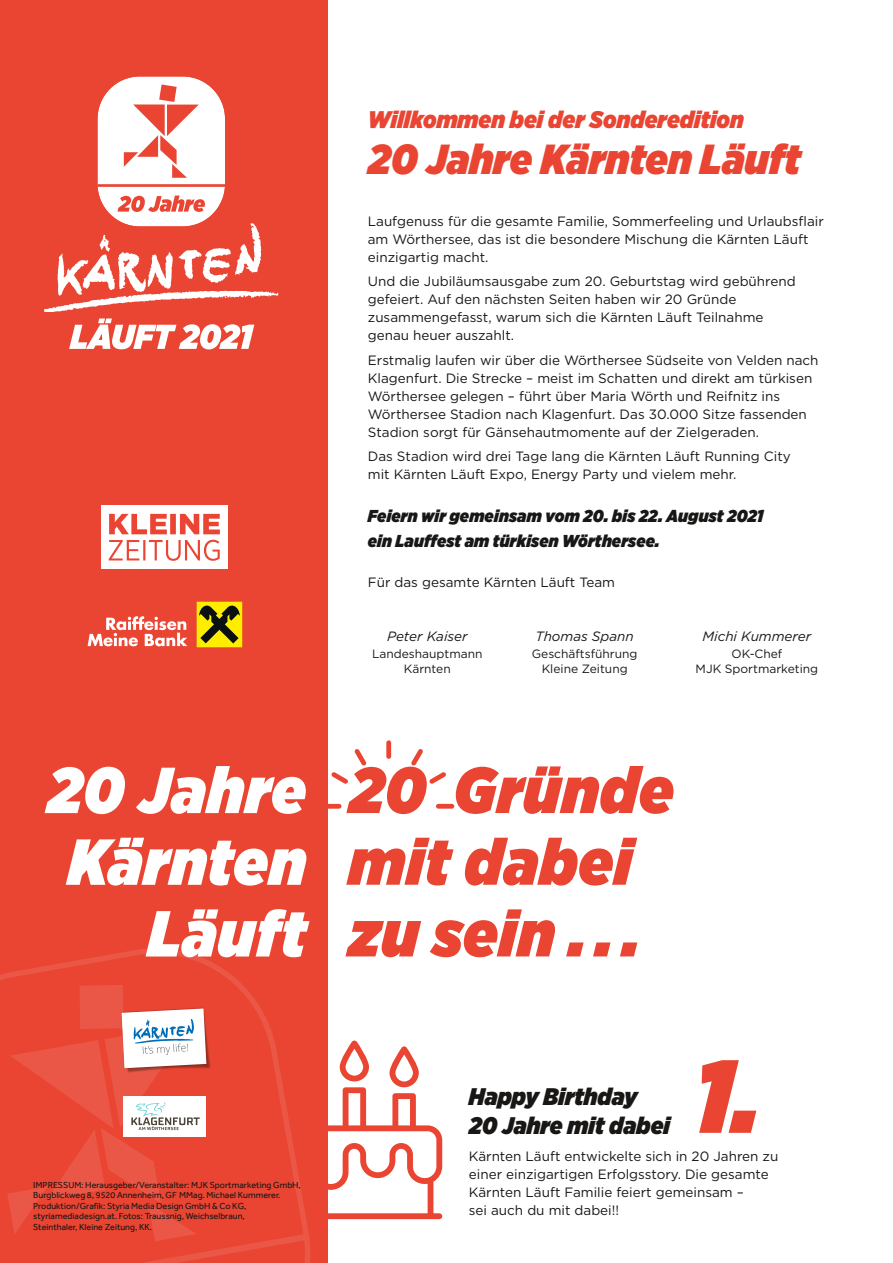
<style>
.page{position:relative;width:893px;height:1263px;background:#fff}
.page>*{position:absolute;margin:0;border:0;box-sizing:border-box;transform-origin:0 0}
.t1{font:italic 900 103.2px "Gotham Narrow";color:#e94532}
.t2{font:italic 900 64.95px/71.7px "Gotham Narrow";letter-spacing:.015em;color:#e94532}
.t3{font:italic 900 64.95px/71.7px "Gotham Narrow";letter-spacing:.015em;color:#fff;text-align:right}
.t4{font:italic 900 42px "Gotham Narrow";color:#e94532}
.t5{font:italic 900 24px "Gotham Narrow";color:#e94532}
.t6{font:italic 900 24px/29.4px "Gotham Narrow";color:#181716}
.t7{font:italic 900 17.25px/25.5px "Gotham Narrow";letter-spacing:.01em;color:#181716}
.t8{font:13.5px/18px "Gotham";color:#181716}
.t9{font:italic 13.5px "Gotham";color:#181716}
.t10{font:12px "Gotham";color:#181716}
.t11{font:9px/10.5px "Effra";color:#181716}
</style>
<div class="page">
<div style="left:0;top:0;width:327px;height:1263px;background:#e94532"></div>
<svg style="left:327px;top:1040px;width:115px;height:179px"></svg>
<svg style="left:429px;top:772px;width:17px;height:12px"></svg>
<svg style="left:331px;top:772px;width:17px;height:12px"></svg>
<svg style="left:386px;top:740px;width:5px;height:19px"></svg>
<svg style="left:354px;top:749px;width:13px;height:17px"></svg>
<svg style="left:436px;top:804px;width:18px;height:5px"></svg>
<svg style="left:327px;top:804px;width:15px;height:5px"></svg>
<svg style="left:411px;top:749px;width:12px;height:17px"></svg>
<svg style="left:44px;top:76px;width:234px;height:236px"></svg>
<svg style="left:69px;top:318px;width:185px;height:31px"></svg>
<svg style="left:0;top:948px;width:310px;height:315px"></svg>
<div style="left:101px;top:505px;width:126px;height:64px;background:#fff"></div>
<svg style="left:109px;top:514px;width:111px;height:47px"></svg>
<svg style="left:197px;top:602px;width:45px;height:45px;background:#a59b06"></svg>
<svg style="left:88px;top:616px;width:99px;height:30px"></svg>
<img style="left:123px;top:1010px;width:88px;height:63px">
<img style="left:120px;top:1007px;width:88px;height:63px">
<svg style="left:122px;top:1008px;width:84px;height:60px;background:#e2dee2"></svg>
<div style="left:123px;top:1096px;width:82px;height:41px;background:#fff"></div>
<svg style="left:131px;top:1102px;width:69px;height:28px"></svg>
<h3 class="t5" style="left:368px;top:103px;width:378px">Willkommen bei der Sonderedition</h3>
<h3 class="t4" style="left:368px;top:131px;width:435px">20 Jahre Kärnten Läuft</h3>
<p class="t8" style="left:368px;top:212px;width:458px">Laufgenuss für die gesamte Familie, Sommerfeeling und Urlaubsflair am Wörthersee, das ist die besondere Mischung die Kärnten Läuft einzigartig macht.</p>
<p class="t8" style="left:368px;top:272px;width:429px">Und die Jubiläumsausgabe zum 20. Geburtstag wird gebührend gefeiert. Auf den nächsten Seiten haben wir 20 Gründe zusammengefasst, warum sich die Kärnten Läuft Teilnahme genau heuer auszahlt.</p>
<p class="t8" style="left:368px;top:350px;width:452px">Erstmalig laufen wir über die Wörthersee Südseite von Velden nach Klagenfurt. Die Strecke – meist im Schatten und direkt am türkisen Wörthersee gelegen – führt über Maria Wörth und Reifnitz ins Wörthersee Stadion nach Klagenfurt. Das 30.000 Sitze fassenden Stadion sorgt für Gänsehautmomente auf der Zielgeraden.</p>
<p class="t8" style="left:368px;top:447px;width:425px">Das Stadion wird drei Tage lang die Kärnten Läuft Running City mit Kärnten Läuft Expo, Energy Party und vielem mehr.</p>
<p class="t7" style="left:368px;top:502px;width:397px">Feiern wir gemeinsam vom 20. bis 22. August 2021 ein Lauffest am türkisen Wörthersee.</p>
<p class="t8" style="left:368px;top:573px;width:249px">Für das gesamte Kärnten Läuft Team</p>
<p class="t9" style="left:387px;top:628px;width:82px">Peter Kaiser</p>
<p class="t9" style="left:536px;top:628px;width:100px">Thomas Spann</p>
<p class="t9" style="left:702px;top:628px;width:110px">Michi Kummerer</p>
<p class="t10" style="left:372px;top:646px;width:112px">Landeshauptmann</p>
<p class="t10" style="left:532px;top:646px;width:107px">Geschäftsführung</p>
<p class="t10" style="left:731px;top:646px;width:52px">OK-Chef</p>
<p class="t10" style="left:404px;top:661px;width:48px">Kärnten</p>
<p class="t10" style="left:542px;top:661px;width:88px">Kleine Zeitung</p>
<p class="t10" style="left:696px;top:661px;width:124px">MJK Sportmarketing</p>
<h2 class="t3" style="left:47px;top:753px;width:261px">20 Jahre<br>Kärnten<br>Läuft</h2>
<h2 class="t2" style="left:349px;top:753px;width:327px">20 Gründe mit dabei zu sein . . .</h2>
<p class="t11" style="left:33px;top:1179px;width:269px">IMPRESSUM: Herausgeber/Veranstalter: MJK Sportmarketing GmbH, Burgblickweg 8, 9520 Annenheim, GF MMag. Michael Kummerer.<br>Produktion/Grafik: Styria Media Design GmbH &amp; Co KG, styriamediadesign.at. Fotos: Traussnig, Weichselbraun,<br>Steinthaler, Kleine Zeitung, KK.</p>
<h1 class="t1" style="left:693px;top:1026px;width:68px">1.</h1>
<h3 class="t6" style="left:469px;top:1081px;width:203px">Happy Birthday<br>20 Jahre mit dabei</h3>
<p class="t8" style="left:469px;top:1146px;width:311px">Kärnten Läuft entwickelte sich in 20 Jahren zu einer einzigartigen Erfolgsstory. Die gesamte Kärnten Läuft Familie feiert gemeinsam –<br>sei auch du mit dabei!!</p>
</div>
